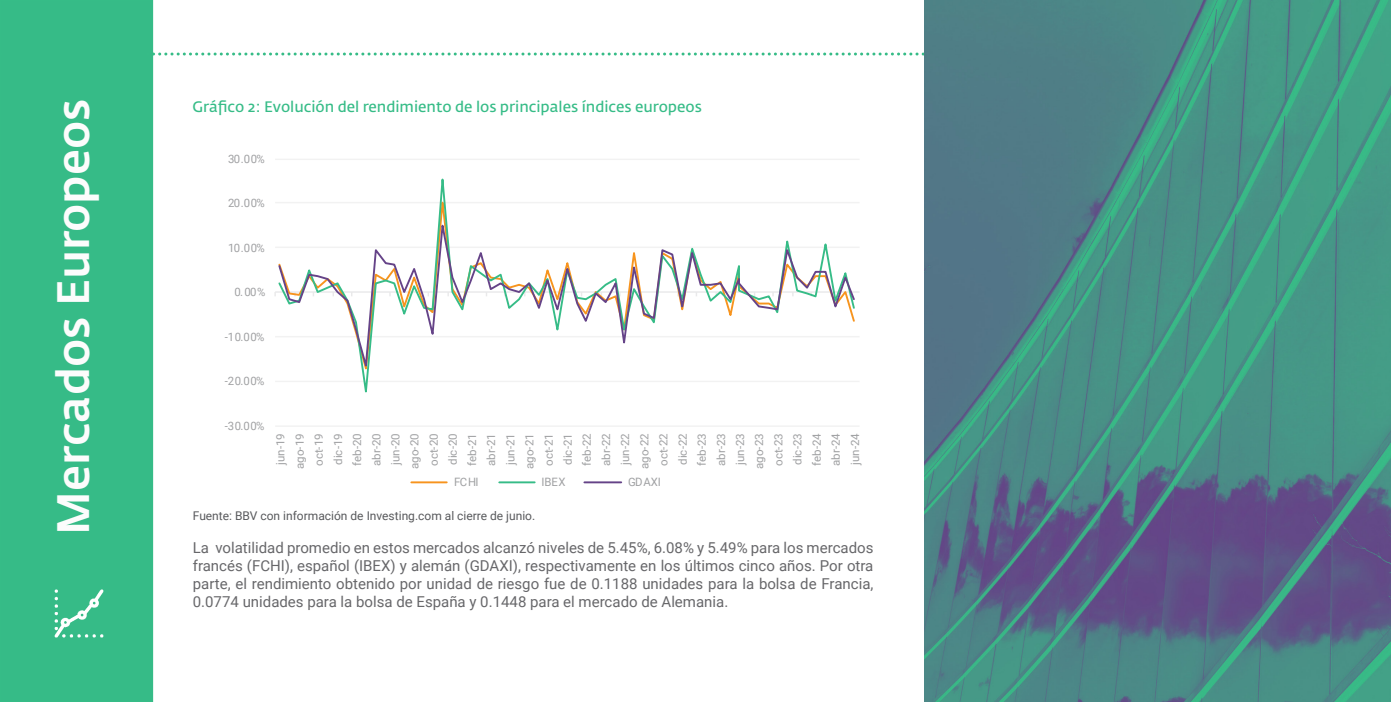
<style>
.page{position:relative;width:1391px;height:702px;background:#fff}
.page>*{position:absolute;margin:0;border:0;box-sizing:border-box;transform-origin:0 0}
.t1{font:500 45px "Fedra Sans Std";color:#fcfcfc}
.t2{font:15px/18px "Roboto";color:#67676a;text-align:justify}
.t3{font:15px "Fedra Sans Std";color:#36bc87}
.t4{font:12px "Roboto";color:#58595c}
.t5{font:11.55px "Roboto";letter-spacing:.055em;color:#a0a1a3}
.t6{font:11.4px/19.2px "Roboto";letter-spacing:-.045em;color:#a0a1a3;text-align:center}
</style>
<div class="page">
<div style="left:1px;top:1px;width:151px;height:700px;background:#36bb87"></div>
<div style="left:0;top:0;width:153px;height:702px;border:2px solid #36bc87"></div>
<img style="left:54px;top:589px;width:50px;height:49px">
<svg style="left:150px;top:53px;width:1241px;height:3px"></svg>
<img style="left:924px;top:0;width:466px;height:702px">
<hr style="left:275px;top:425px;width:584px;height:2px;background:#f2f2f2">
<hr style="left:275px;top:380px;width:584px;height:2px;background:#f2f2f2">
<hr style="left:275px;top:336px;width:584px;height:1px;background:#f2f2f2">
<hr style="left:275px;top:246px;width:584px;height:2px;background:#f2f2f2">
<hr style="left:275px;top:202px;width:584px;height:1px;background:#f2f2f2">
<hr style="left:275px;top:159px;width:584px;height:1px;background:#f2f2f2">
<hr style="left:275px;top:291px;width:584px;height:2px;background:#e9e9ea">
<svg style="left:278px;top:212px;width:577px;height:164px"></svg>
<hr style="left:411px;top:481px;width:36px;height:2px;background:#f7941e">
<hr style="left:499px;top:481px;width:35px;height:2px;background:#36bc87">
<hr style="left:584px;top:481px;width:37px;height:2px;background:#654388">
<p class="t1" style="left:45px;top:534px;width:437px;rotate:-90deg">Mercados Europeos</p>
<p class="t3" style="left:192px;top:97px;width:511px">Gráfico 2: Evolución del rendimiento de los principales índices europeos</p>
<p class="t5" style="left:228px;top:150px;width:38px">30.00%</p>
<p class="t5" style="left:228px;top:195px;width:38px">20.00%</p>
<p class="t5" style="left:228px;top:239px;width:38px">10.00%</p>
<p class="t5" style="left:234px;top:284px;width:32px">0.00%</p>
<p class="t5" style="left:225px;top:329px;width:41px">-10.00%</p>
<p class="t5" style="left:225px;top:373px;width:41px">-20.00%</p>
<p class="t5" style="left:225px;top:418px;width:41px">-30.00%</p>
<p class="t6" style="left:270px;top:468px;width:37px;rotate:-90deg">jun-19 ago-19 oct-19 dic-19 feb-20 abr-20 jun-20 ago-20 oct-20 dic-20 feb-21 abr-21 jun-21 ago-21 oct-21 dic-21 feb-22 abr-22 jun-22 ago-22 oct-22 dic-22 feb-23 abr-23 jun-23 ago-23 oct-23 dic-23 feb-24 abr-24 jun-24</p>
<p class="t5" style="left:454px;top:474px;width:26px">FCHI</p>
<p class="t5" style="left:541px;top:474px;width:26px">IBEX</p>
<p class="t5" style="left:628px;top:474px;width:34px">GDAXI</p>
<p class="t4" style="left:193px;top:507px;width:344px">Fuente: BBV con información de Investing.com al cierre de junio.</p>
<p class="t2" style="left:193px;top:538px;width:682px">La volatilidad promedio en estos mercados alcanzó niveles de 5.45%, 6.08% y 5.49% para los mercados francés (FCHI), español (IBEX) y alemán (GDAXI), respectivamente en los últimos cinco años. Por otra parte, el rendimiento obtenido por unidad de riesgo fue de 0.1188 unidades para la bolsa de Francia, 0.0774 unidades para la bolsa de España y 0.1448 para el mercado de Alemania.</p>
</div>
